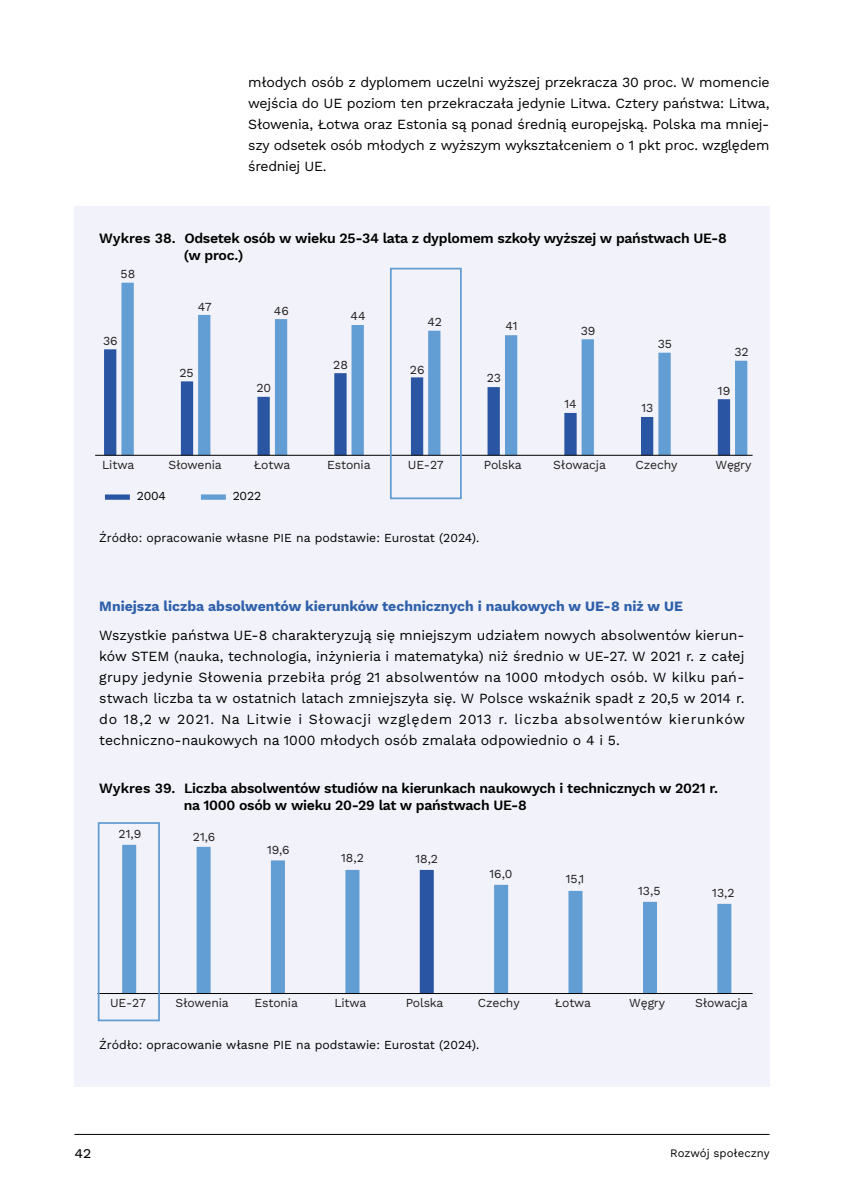
<style>
.page{position:relative;width:844px;height:1191px;background:#fff}
.page>*{position:absolute;margin:0;border:0;box-sizing:border-box;transform-origin:0 0}
.t1{font:15.75px "Work Sans";color:#000}
.t2{font:14px/21px "Work Sans";letter-spacing:-.02em;color:#000;text-align:justify}
.t3{font:600 14px/16.8px "Work Sans";letter-spacing:-.02em;color:#000}
.t4{font:700 14px "Work Sans";color:#2f60aa}
.t5{font:12.25px "Work Sans";letter-spacing:-.015em;color:#231f20}
.t6{font:12.25px "Work Sans";color:#000}
.t7{font:11.38px "Work Sans";color:#000}
</style>
<div class="page">
<hr style="left:74px;top:1134px;width:695px;height:1px;background:#000">
<div style="left:74px;top:207px;width:695px;height:880px;background:#f2f3fa"></div>
<div style="left:72px;top:269px;width:697px;height:245px;background:#f2f3fa"></div>
<div style="left:104px;top:349px;width:12px;height:106px;background:#2d5aa6"></div>
<div style="left:181px;top:381px;width:12px;height:74px;background:#2d5aa6"></div>
<div style="left:257px;top:397px;width:13px;height:58px;background:#2d5aa6"></div>
<div style="left:334px;top:373px;width:12px;height:82px;background:#2d5aa6"></div>
<div style="left:487px;top:387px;width:12px;height:68px;background:#2d5aa6"></div>
<div style="left:564px;top:413px;width:12px;height:42px;background:#2d5aa6"></div>
<div style="left:640px;top:417px;width:13px;height:38px;background:#2d5aa6"></div>
<div style="left:717px;top:399px;width:13px;height:56px;background:#2d5aa6"></div>
<div style="left:121px;top:283px;width:13px;height:172px;background:#629dd3"></div>
<div style="left:198px;top:315px;width:12px;height:140px;background:#629dd3"></div>
<div style="left:275px;top:319px;width:12px;height:136px;background:#629dd3"></div>
<div style="left:351px;top:325px;width:13px;height:130px;background:#629dd3"></div>
<div style="left:505px;top:335px;width:12px;height:120px;background:#629dd3"></div>
<div style="left:581px;top:339px;width:12px;height:116px;background:#629dd3"></div>
<div style="left:658px;top:353px;width:12px;height:102px;background:#629dd3"></div>
<div style="left:734px;top:361px;width:13px;height:94px;background:#629dd3"></div>
<div style="left:105px;top:494px;width:25px;height:6px;background:#2d5aa6"></div>
<div style="left:201px;top:494px;width:25px;height:6px;background:#629dd3"></div>
<div style="left:411px;top:377px;width:12px;height:78px;background:#2d5aa6"></div>
<div style="left:428px;top:331px;width:12px;height:124px;background:#629dd3"></div>
<hr style="left:96px;top:455px;width:655px;height:1px;background:#020203">
<div style="left:390px;top:268px;width:71px;height:231px;border:2px solid #68a5d8"></div>
<div style="left:122px;top:844px;width:14px;height:149px;background:#629dd3"></div>
<div style="left:419px;top:870px;width:14px;height:123px;background:#2d5aa6"></div>
<div style="left:196px;top:846px;width:14px;height:147px;background:#629dd3"></div>
<div style="left:271px;top:860px;width:14px;height:133px;background:#629dd3"></div>
<div style="left:345px;top:870px;width:14px;height:123px;background:#629dd3"></div>
<div style="left:494px;top:884px;width:14px;height:109px;background:#629dd3"></div>
<div style="left:568px;top:891px;width:14px;height:102px;background:#629dd3"></div>
<div style="left:642px;top:902px;width:14px;height:91px;background:#629dd3"></div>
<div style="left:717px;top:903px;width:14px;height:90px;background:#629dd3"></div>
<hr style="left:98px;top:993px;width:654px;height:1px;background:#020203">
<div style="left:98px;top:822px;width:62px;height:199px;border:2px solid #68a5d8"></div>
<p class="t2" style="left:248px;top:72px;width:523px">młodych osób z dyplomem uczelni wyższej przekracza 30 proc. W momencie wejścia do UE poziom ten przekraczała jedynie Litwa. Cztery państwa: Litwa, Słowenia, Łotwa oraz Estonia są ponad średnią europejską. Polska ma mniej&shy;szy odsetek osób młodych z wyższym wykształceniem o 1 pkt proc. względem średniej UE.</p>
<p class="t3" style="left:184px;top:230px;width:544px;text-indent:-84px">Wykres 38. Odsetek osób w wieku 25-34 lata z dyplomem szkoły wyższej w państwach UE-8 (w proc.)</p>
<p class="t5" style="left:120px;top:265px;width:16px">58</p>
<p class="t5" style="left:103px;top:332px;width:16px">36</p>
<p class="t5" style="left:198px;top:297px;width:15px">47</p>
<p class="t5" style="left:179px;top:363px;width:16px">25</p>
<p class="t5" style="left:274px;top:301px;width:16px">46</p>
<p class="t5" style="left:256px;top:379px;width:16px">20</p>
<p class="t5" style="left:350px;top:307px;width:17px">44</p>
<p class="t5" style="left:333px;top:355px;width:16px">28</p>
<p class="t5" style="left:427px;top:312px;width:16px">42</p>
<p class="t5" style="left:410px;top:360px;width:16px">26</p>
<p class="t5" style="left:505px;top:316px;width:14px">41</p>
<p class="t5" style="left:486px;top:369px;width:16px">23</p>
<p class="t5" style="left:580px;top:322px;width:16px">39</p>
<p class="t5" style="left:564px;top:394px;width:14px">14</p>
<p class="t5" style="left:657px;top:334px;width:16px">35</p>
<p class="t5" style="left:641px;top:399px;width:13px">13</p>
<p class="t5" style="left:734px;top:343px;width:16px">32</p>
<p class="t5" style="left:717px;top:382px;width:14px">19</p>
<p class="t5" style="left:102px;top:455px;width:34px">Litwa</p>
<p class="t5" style="left:168px;top:455px;width:55px">Słowenia</p>
<p class="t5" style="left:254px;top:455px;width:38px">Łotwa</p>
<p class="t5" style="left:327px;top:455px;width:45px">Estonia</p>
<p class="t5" style="left:408px;top:455px;width:37px">UE-27</p>
<p class="t5" style="left:483px;top:455px;width:39px">Polska</p>
<p class="t5" style="left:553px;top:455px;width:54px">Słowacja</p>
<p class="t5" style="left:635px;top:455px;width:43px">Czechy</p>
<p class="t5" style="left:715px;top:455px;width:37px">Węgry</p>
<p class="t6" style="left:137px;top:486px;width:31px">2004</p>
<p class="t6" style="left:233px;top:486px;width:30px">2022</p>
<p class="t6" style="left:99px;top:528px;width:381px">Źródło: opracowanie własne PIE na podstawie: Eurostat (2024).</p>
<p class="t4" style="left:99px;top:596px;width:585px">Mniejsza liczba absolwentów kierunków technicznych i naukowych w UE-8 niż w UE</p>
<p class="t2" style="left:99px;top:624px;width:647px">Wszystkie państwa UE-8 charakteryzują się mniejszym udziałem nowych absolwentów kierun&shy;ków STEM (nauka, technologia, inżynieria i matematyka) niż średnio w UE-27. W 2021 r. z całej grupy jedynie Słowenia przebiła próg 21 absolwentów na 1000 młodych osób. W kilku pań&shy;stwach liczba ta w ostatnich latach zmniejszyła się. W Polsce wskaźnik spadł z 20,5 w 2014 r. do 18,2 w 2021. Na Litwie i Słowacji względem 2013 r. liczba absolwentów kierunków techniczno-naukowych na 1000 młodych osób zmalała odpowiednio o 4 i 5.</p>
<p class="t3" style="left:184px;top:781px;width:535px;text-indent:-84px">Wykres 39. Liczba absolwentów studiów na kierunkach naukowych i technicznych w 2021 r. na 1000 osób w wieku 20-29 lat w państwach UE-8</p>
<p class="t5" style="left:119px;top:824px;width:24px">21,9</p>
<p class="t5" style="left:193px;top:827px;width:24px">21,6</p>
<p class="t5" style="left:267px;top:840px;width:24px">19,6</p>
<p class="t5" style="left:341px;top:848px;width:24px">18,2</p>
<p class="t5" style="left:415px;top:849px;width:24px">18,2</p>
<p class="t5" style="left:489px;top:864px;width:24px">16,0</p>
<p class="t5" style="left:565px;top:869px;width:20px">15,1</p>
<p class="t5" style="left:638px;top:881px;width:24px">13,5</p>
<p class="t5" style="left:712px;top:883px;width:24px">13,2</p>
<p class="t5" style="left:110px;top:993px;width:37px">UE-27</p>
<p class="t5" style="left:175px;top:993px;width:55px">Słowenia</p>
<p class="t5" style="left:254px;top:993px;width:45px">Estonia</p>
<p class="t5" style="left:334px;top:993px;width:33px">Litwa</p>
<p class="t5" style="left:405px;top:993px;width:39px">Polska</p>
<p class="t5" style="left:478px;top:993px;width:43px">Czechy</p>
<p class="t5" style="left:554px;top:993px;width:38px">Łotwa</p>
<p class="t5" style="left:629px;top:993px;width:37px">Węgry</p>
<p class="t5" style="left:695px;top:993px;width:54px">Słowacja</p>
<p class="t6" style="left:99px;top:1035px;width:381px">Źródło: opracowanie własne PIE na podstawie: Eurostat (2024).</p>
<p class="t1" style="left:74px;top:1140px;width:18px">42</p>
<p class="t7" style="left:670px;top:1144px;width:101px">Rozwój społeczny</p>
</div>
